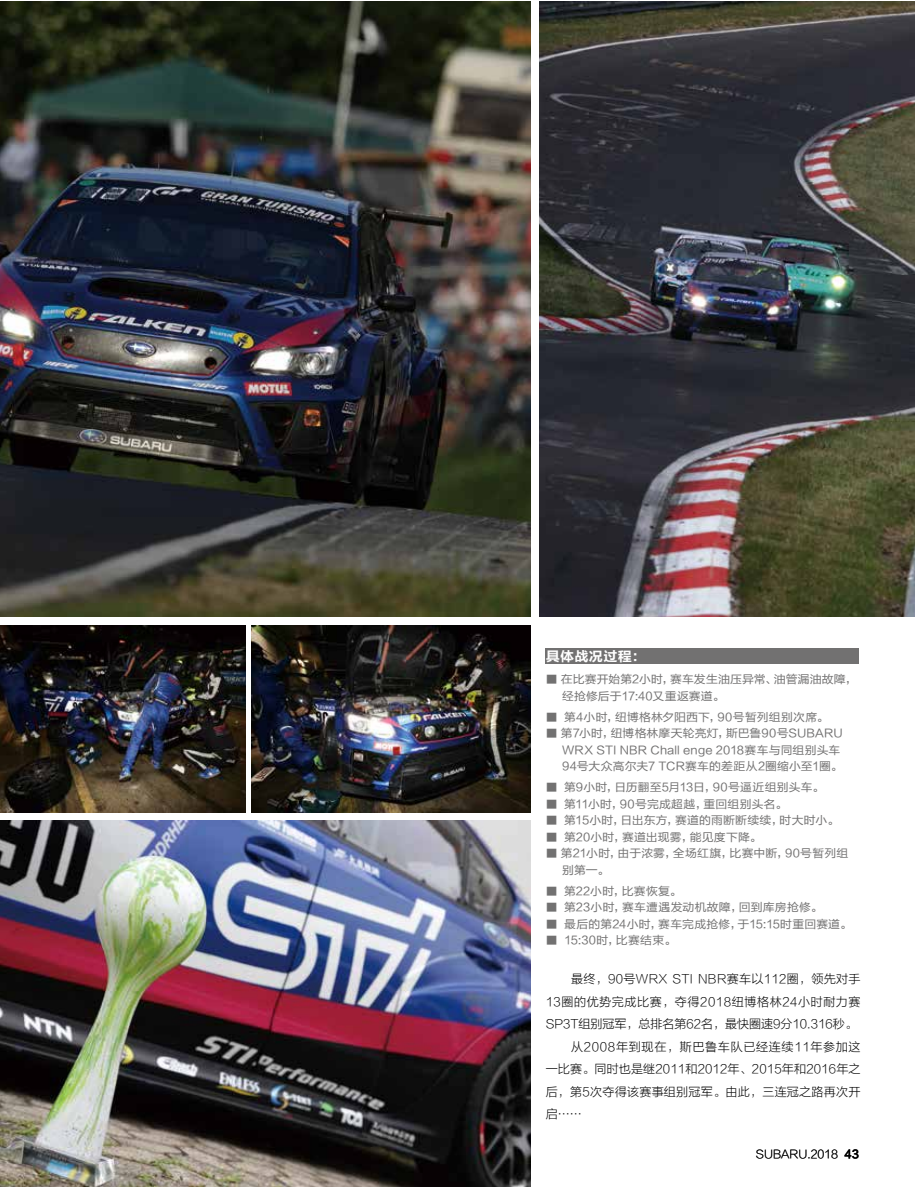
<style>
.page{position:relative;width:915px;height:1187px;background:#fff}
.page>*{position:absolute;margin:0;border:0;box-sizing:border-box;transform-origin:0 0}
.t1{font:13.5px "FZLTCHK GBK1 0";letter-spacing:.02em;color:#fff;scale:1.05 1}
.t2{font:12px "FZLTXHK GBK1 0";letter-spacing:.025em;color:#000}
.t3{font:12px "FZLTXHK GBK1 0";color:#000}
.t4{font:12px "FZLTXHK GBK1 0";letter-spacing:.05em;color:#000}
.t5{font:12px "FZLTXHK GBK1 0";letter-spacing:.06em;color:#000}
.t6{font:11.25px/16.5px "FZLTHK GBK1 0";letter-spacing:.015em;color:#727171;scale:1.05 1}
.t7{font:11.25px "FZLTXHK GBK1 0";color:#000}
.s1{font-family:"FZLTCHK GBK1 0"}
</style>
<div class="page">
<img style="left:0;top:820px;width:530px;height:366px">
<img style="left:1px;top:1px;width:529px;height:616px">
<img style="left:0;top:625px;width:245px;height:187px">
<img style="left:539px;top:1px;width:375px;height:616px">
<img style="left:251px;top:625px;width:279px;height:187px">
<div style="left:545px;top:648px;width:313px;height:16px;background:#727171"></div>
<img style="left:0;top:1px;width:1px;height:616px">
<p class="t1" style="left:545px;top:649px;width:97px">具体战况过程：</p>
<p class="t6" style="left:562px;top:671px;width:282px;text-indent:-16px">■ 在比赛开始第2小时，赛车发生油压异常、油管漏油故障，经抢修后于17:40又重返赛道。</p>
<p class="t6" style="left:545px;top:708px;width:271px">■ 第4小时，纽博格林夕阳西下，90号暂列组别次席。</p>
<p class="t6" style="left:562px;top:725px;width:269px;text-indent:-16px">■ 第7小时，纽博格林摩天轮亮灯，斯巴鲁90号SUBARU<br>WRX STI NBR Chall enge 2018赛车与同组别头车<br>94号大众高尔夫7 TCR赛车的差距从2圈缩小至1圈。</p>
<p class="t6" style="left:545px;top:779px;width:266px">■ 第9小时，日历翻至5月13日，90号逼近组别头车。</p>
<p class="t6" style="left:545px;top:795px;width:231px">■ 第11小时，90号完成超越，重回组别头名。</p>
<p class="t6" style="left:545px;top:812px;width:280px">■ 第15小时，日出东方，赛道的雨断断续续，时大时小。</p>
<p class="t6" style="left:545px;top:828px;width:207px">■ 第20小时，赛道出现雾，能见度下降。</p>
<p class="t6" style="left:562px;top:845px;width:274px;text-indent:-16px">■ 第21小时，由于浓雾，全场红旗，比赛中断，90号暂列组别第一。</p>
<p class="t6" style="left:545px;top:882px;width:131px">■ 第22小时，比赛恢复。</p>
<p class="t6" style="left:545px;top:899px;width:265px">■ 第23小时，赛车遭遇发动机故障，回到库房抢修。</p>
<p class="t6" style="left:545px;top:915px;width:293px">■ 最后的第24小时，赛车完成抢修，于15:15时重回赛道。</p>
<p class="t6" style="left:545px;top:932px;width:125px">■ 15:30时，比赛结束。</p>
<p class="t2" style="left:571px;top:972px;width:291px">最终，90号WRX STI NBR赛车以112圈，领先对手</p>
<p class="t4" style="left:545px;top:995px;width:316px">13圈的优势完成比赛，夺得2018纽博格林24小时耐力赛</p>
<p class="t3" style="left:545px;top:1017px;width:312px">SP3T组别冠军，总排名第62名，最快圈速9分10.316秒。</p>
<p class="t5" style="left:571px;top:1040px;width:291px">从2008年到现在，斯巴鲁车队已经连续11年参加这</p>
<p class="t2" style="left:545px;top:1062px;width:316px">一比赛。同时也是继2011和2012年、2015年和2016年之</p>
<p class="t2" style="left:545px;top:1085px;width:316px">后，第5次夺得该赛事组别冠军。由此，三连冠之路再次开</p>
<p class="t2" style="left:545px;top:1107px;width:37px">启……</p>
<p class="t7" style="left:755px;top:1148px;width:105px">SUBARU.2018 <span class="s1">43</span></p>
</div>
